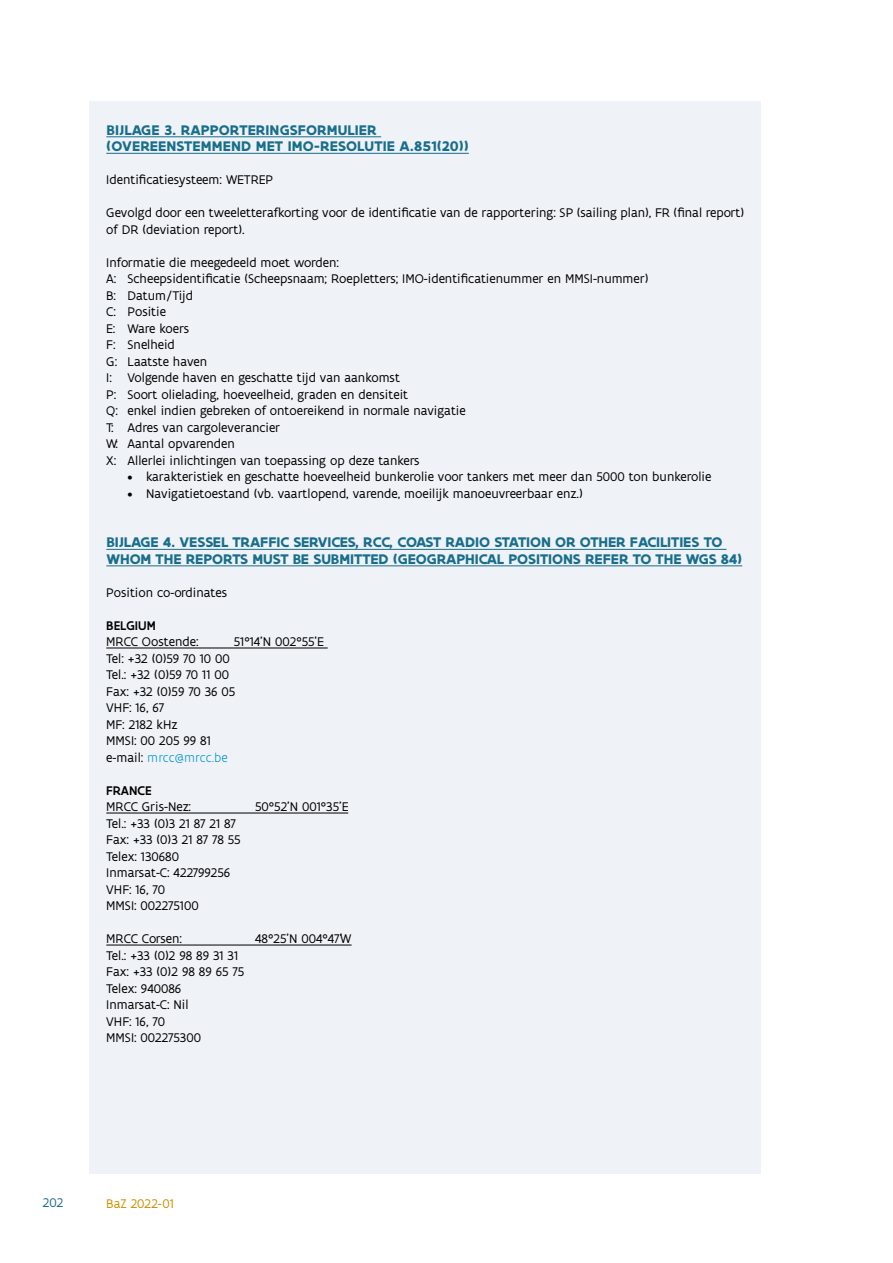
<style>
.page{position:relative;width:893px;height:1263px;background:#fff}
.page>*{position:absolute;margin:0;border:0;box-sizing:border-box;transform-origin:0 0}
.t1{font:700 15px/16.5px "Flanders Art Sans";letter-spacing:-.005em;color:#186e8b}
.t2{font:13.5px/16.5px "Flanders Art Sans";color:#000}
.t3{font:500 13.5px "Flanders Art Sans";color:#000}
.t4{font:13.5px "Flanders Art Sans";letter-spacing:.005em;color:#ce8f00}
.t5{font:13.5px "Flanders Art Sans";color:#186e8b}
.s1{font-weight:300;color:#0095d2}
</style>
<div class="page">
<div style="left:89px;top:102px;width:672px;height:1072px;background:#eff2f6"></div>
<hr style="left:106px;top:136px;width:275px;height:1px;background:#186e8b">
<hr style="left:106px;top:153px;width:363px;height:1px;background:#186e8b">
<hr style="left:106px;top:549px;width:621px;height:1px;background:#186e8b">
<hr style="left:106px;top:565px;width:636px;height:1px;background:#186e8b">
<hr style="left:106px;top:648px;width:222px;height:1px;background:#000">
<hr style="left:106px;top:813px;width:242px;height:1px;background:#000">
<hr style="left:106px;top:945px;width:246px;height:1px;background:#000">
<p class="t1" style="left:106px;top:122px;width:364px">BIJLAGE 3. RAPPORTERINGSFORMULIER (OVEREENSTEMMEND MET IMO-RESOLUTIE A.851(20))</p>
<p class="t2" style="left:106px;top:172px;width:168px">Identificatiesysteem: WETREP</p>
<p class="t2" style="left:106px;top:205px;width:639px">Gevolgd door een tweeletterafkorting voor de identificatie van de rapportering: SP (sailing plan), FR (final report) of DR (deviation report).</p>
<p class="t2" style="left:106px;top:254px;width:544px">Informatie die meegedeeld moet worden:<br>A: Scheepsidentificatie (Scheepsnaam; Roepletters; IMO-identificatienummer en MMSI-nummer)<br>B: Datum/Tijd<br>C: Positie<br>E: Ware koers<br>F: Snelheid<br>G: Laatste haven<br>I: Volgende haven en geschatte tijd van aankomst<br>P: Soort olielading, hoeveelheid, graden en densiteit<br>Q: enkel indien gebreken of ontoereikend in normale navigatie<br>T: Adres van cargoleverancier<br>W: Aantal opvarenden<br>X: Allerlei inlichtingen van toepassing op deze tankers</p>
<p class="t2" style="left:128px;top:469px;width:585px">• karakteristiek en geschatte hoeveelheid bunkerolie voor tankers met meer dan 5000 ton bunkerolie</p>
<p class="t2" style="left:128px;top:485px;width:457px">• Navigatietoestand (vb. vaartlopend, varende, moeilijk manoeuvreerbaar enz.)</p>
<p class="t1" style="left:106px;top:534px;width:637px">BIJLAGE 4. VESSEL TRAFFIC SERVICES, RCC, COAST RADIO STATION OR OTHER FACILITIES TO<br>WHOM THE REPORTS MUST BE SUBMITTED (GEOGRAPHICAL POSITIONS REFER TO THE WGS 84)</p>
<p class="t2" style="left:106px;top:584px;width:122px">Position co-ordinates</p>
<p class="t3" style="left:106px;top:617px;width:51px">BELGIUM</p>
<p class="t2" style="left:106px;top:634px;width:94px">MRCC Oostende:</p>
<p class="t2" style="left:234px;top:634px;width:91px">51°14’N 002°55’E</p>
<p class="t2" style="left:106px;top:650px;width:130px">Tel: +32 (0)59 70 10 00<br>Tel.: +32 (0)59 70 11 00<br>Fax: +32 (0)59 70 36 05<br>VHF: 16, 67<br>MF: 2182 kHz<br>MMSI: 00 205 99 81 e-mail: <span class="s1">mrcc@mrcc.be</span></p>
<p class="t3" style="left:106px;top:782px;width:47px">FRANCE</p>
<p class="t2" style="left:106px;top:799px;width:86px">MRCC Gris-Nez:</p>
<p class="t2" style="left:255px;top:799px;width:95px">50°52’N 001°35'E</p>
<p class="t2" style="left:106px;top:815px;width:136px">Tel.: +33 (0)3 21 87 21 87<br>Fax: +33 (0)3 21 87 78 55<br>Telex: 130680<br>Inmarsat-C: 422799256<br>VHF: 16, 70<br>MMSI: 002275100</p>
<p class="t2" style="left:106px;top:931px;width:77px">MRCC Corsen:</p>
<p class="t2" style="left:255px;top:931px;width:98px">48°25’N 004°47’W</p>
<p class="t2" style="left:106px;top:947px;width:139px">Tel.: +33 (0)2 98 89 31 31<br>Fax: +33 (0)2 98 89 65 75<br>Telex: 940086<br>Inmarsat-C: Nil<br>VHF: 16, 70<br>MMSI: 002275300</p>
<p class="t5" style="left:43px;top:1194px;width:22px">202</p>
<p class="t4" style="left:106px;top:1195px;width:69px">BaZ 2022-01</p>
</div>
